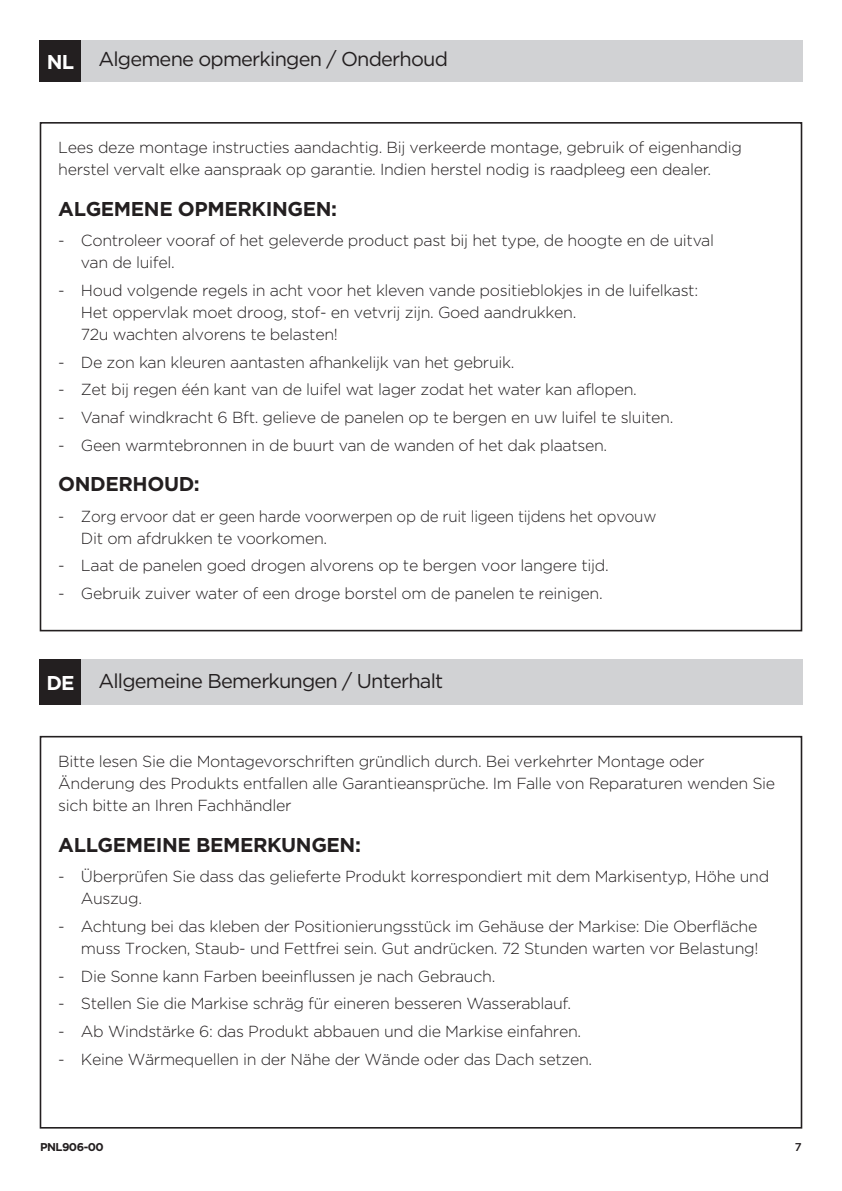
<style>
.page{position:relative;width:842px;height:1191px;background:#fff}
.page>*{position:absolute;margin:0;border:0;box-sizing:border-box;transform-origin:0 0}
.t1{font:20px "Thule";letter-spacing:-.04em;color:#231f20}
.t2{font:700 20px "Thule";letter-spacing:-.02em;color:#231f20}
.t3{font:300 16px/22px "Thule";letter-spacing:-.02em;color:#231f20}
.t4{font:300 16px/22px "Thule";letter-spacing:-.02em;color:#231f20;scale:.95 1}
.t5{font:700 11.4px "Thule";letter-spacing:-.045em;color:#231f20}
.t6{font:500 11.4px "Thule";color:#231f20}
.s1{font-weight:700;font-size:20px;color:#fff}
</style>
<div class="page">
<div style="left:40px;top:40px;width:762px;height:41px;background:#d1d2d4"></div>
<div style="left:40px;top:40px;width:41px;height:41px;background:#231f20"></div>
<div style="left:40px;top:736px;width:762px;height:392px;border:2px solid #231f20"></div>
<div style="left:40px;top:660px;width:762px;height:45px;background:#d1d2d4"></div>
<div style="left:40px;top:660px;width:41px;height:45px;background:#231f20"></div>
<p class="t1" style="left:98px;top:47px;width:351px">Algemene opmerkingen / Onderhoud</p>
<p class="t3" style="left:45px;top:46px;width:313px"><span class="s1">ENNL</span> General marks and Thule warranty</p>
<p class="t3" style="left:58px;top:136px;width:685px">Lees deze montage instructies aandachtig. Bij verkeerde montage, gebruik of eigenhandig herstel vervalt elke aanspraak op garantie. Indien herstel nodig is raadpleeg een dealer.</p>
<p class="t2" style="left:58px;top:197px;width:280px">ALGEMENE OPMERKINGEN:</p>
<p class="t3" style="left:81px;top:229px;width:635px;text-indent:-23px">- Controleer vooraf of het geleverde product past bij het type, de hoogte en de uitval van de luifel.</p>
<p class="t3" style="left:81px;top:279px;width:619px;text-indent:-23px">- Houd volgende regels in acht voor het kleven vande positieblokjes in de luifelkast:<br>Het oppervlak moet droog, stof- en vetvrij zijn. Goed aandrukken.<br>72u wachten alvorens te belasten!</p>
<p class="t3" style="left:58px;top:350px;width:458px">- De zon kan kleuren aantasten afhankelijk van het gebruik.</p>
<p class="t3" style="left:58px;top:378px;width:580px">- Zet bij regen één kant van de luifel wat lager zodat het water kan aflopen.</p>
<p class="t3" style="left:58px;top:406px;width:617px">- Vanaf windkracht 6 Bft. gelieve de panelen op te bergen en uw luifel te sluiten.</p>
<p class="t3" style="left:58px;top:433px;width:550px">- Geen warmtebronnen in de buurt van de wanden of het dak plaatsen.</p>
<p class="t2" style="left:58px;top:472px;width:143px">ONDERHOUD:</p>
<p class="t4" style="left:81px;top:504px;width:607px;text-indent:-23px">- Zorg ervoor dat er geen harde voorwerpen op de ruit ligeen tijdens het opvouw<br>Dit om afdrukken te voorkomen.</p>
<p class="t3" style="left:58px;top:554px;width:552px">- Laat de panelen goed drogen alvorens op te bergen voor langere tijd.</p>
<p class="t3" style="left:58px;top:582px;width:546px">- Gebruik zuiver water of een droge borstel om de panelen te reinigen.</p>
<p class="t1" style="left:98px;top:667px;width:346px">Allgemeine Bemerkungen / Unterhalt</p>
<p class="t3" style="left:45px;top:667px;width:313px"><span class="s1">ENDE</span> General marks and Thule warranty</p>
<p class="t3" style="left:58px;top:750px;width:718px">Bitte lesen Sie die Montagevorschriften gründlich durch. Bei verkehrter Montage oder<br>Änderung des Produkts entfallen alle Garantieansprüche. Im Falle von Reparaturen wenden Sie sich bitte an Ihren Fachhändler</p>
<p class="t2" style="left:58px;top:832px;width:304px">ALLGEMEINE BEMERKUNGEN:</p>
<p class="t3" style="left:81px;top:865px;width:690px;text-indent:-23px">- Überprüfen Sie dass das gelieferte Produkt korrespondiert mit dem Markisentyp, Höhe und<br>Auszug.</p>
<p class="t3" style="left:58px;top:914px;width:702px;text-align:right">- Achtung bei das kleben der Positionierungsstück im Gehäuse der Markise: Die Oberfläche muss Trocken, Staub- und Fettfrei sein. Gut andrücken. 72 Stunden warten vor Belastung!</p>
<p class="t3" style="left:58px;top:964px;width:439px">- Die Sonne kann Farben beeinflussen je nach Gebrauch.</p>
<p class="t3" style="left:58px;top:992px;width:514px">- Stellen Sie die Markise schräg für eineren besseren Wasserablauf.</p>
<p class="t3" style="left:58px;top:1019px;width:524px">- Ab Windstärke 6: das Produkt abbauen und die Markise einfahren.</p>
<p class="t3" style="left:58px;top:1047px;width:535px">- Keine Wärmequellen in der Nähe der Wände oder das Dach setzen.</p>
<p class="t5" style="left:40px;top:1140px;width:65px">PNL906-00</p>
<p class="t6" style="left:795px;top:1139px;width:8px">7</p>
</div>
